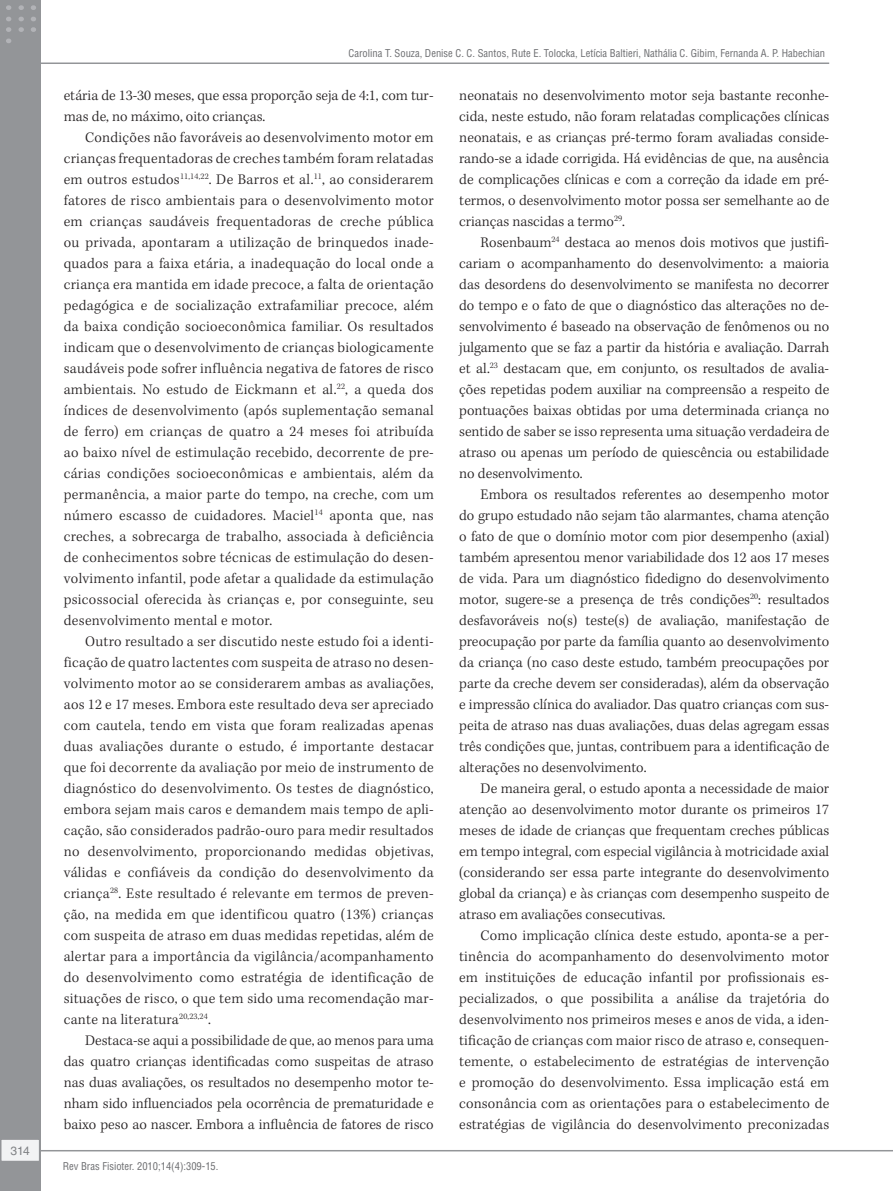
<style>
.page{position:relative;width:893px;height:1191px;background:#fff}
.page>*{position:absolute;margin:0;border:0;box-sizing:border-box;transform-origin:0 0}
.z05_0_texto_txt{font:300 15px/21px "Kepler Std";letter-spacing:.005em;color:#231f20;text-align:justify}
.t1{font:12px "Helvetica LT Std";color:#808285}
.t2{font:condensed 10.5px "Helvetica LT Std";color:#6c6d70}
</style>
<div class="page">
<hr style="left:14px;top:1150px;width:879px;height:1px;background:#939598">
<hr style="left:13px;top:62px;width:816px;height:2px;background:#939598">
<div style="left:0;top:0;width:40px;height:1191px;background:#939598"></div>
<div style="left:1px;top:1139px;width:39px;height:22px;background:#f2f3f4"></div>
<div style="left:0;top:1138px;width:40px;height:24px;border:2px solid #939598"></div>
<svg style="left:6px;top:39px;width:5px;height:4px"></svg>
<svg style="left:6px;top:27px;width:5px;height:5px"></svg>
<svg style="left:6px;top:17px;width:5px;height:4px"></svg>
<svg style="left:6px;top:5px;width:5px;height:5px"></svg>
<svg style="left:19px;top:27px;width:5px;height:5px"></svg>
<svg style="left:19px;top:17px;width:5px;height:4px"></svg>
<svg style="left:19px;top:5px;width:5px;height:5px"></svg>
<svg style="left:31px;top:27px;width:5px;height:5px"></svg>
<svg style="left:31px;top:17px;width:5px;height:4px"></svg>
<svg style="left:31px;top:5px;width:5px;height:5px"></svg>
<p class="t1" style="left:10px;top:1143px;width:21px">314</p>
<p class="t2" style="left:349px;top:46px;width:478px">Carolina T. Souza, Denise C. C. Santos, Rute E. Tolocka, Letícia Baltieri, Nathália C. Gibim, Fernanda A. P. Habechian</p>
<p class="z05_0_texto_txt" style="left:64px;top:85px;width:371px">etária de 13-30 meses, que essa proporção seja de 4:1, com tur&shy;mas de, no máximo, oito crianças.</p>
<p class="z05_0_texto_txt" style="left:64px;top:127px;width:371px;text-indent:21px">Condições não favoráveis ao desenvolvimento motor em crianças frequentadoras de creches também foram relatadas em outros estudos<sup>11,14,22</sup>. De Barros et al.<sup>11</sup>, ao considerarem fatores de risco ambientais para o desenvolvimento motor em crianças saudáveis frequentadoras de creche pública ou privada, apontaram a utilização de brinquedos inade&shy;quados para a faixa etária, a inadequação do local onde a criança era mantida em idade precoce, a falta de orientação pedagógica e de socialização extrafamiliar precoce, além da baixa condição socioeconômica familiar. Os resultados indicam que o desenvolvimento de crianças biologicamente saudáveis pode sofrer influência negativa de fatores de risco ambientais. No estudo de Eickmann et al.<sup>22</sup>, a queda dos índices de desenvolvimento (após suplementação semanal de ferro) em crianças de quatro a 24 meses foi atribuída ao baixo nível de estimulação recebido, decorrente de pre&shy;cárias condições socioeconômicas e ambientais, além da permanência, a maior parte do tempo, na creche, com um número escasso de cuidadores. Maciel<sup>14</sup> aponta que, nas creches, a sobrecarga de trabalho, associada à deficiência de conhecimentos sobre técnicas de estimulação do desen&shy;volvimento infantil, pode afetar a qualidade da estimulação psicossocial oferecida às crianças e, por conseguinte, seu desenvolvimento mental e motor.</p>
<p class="z05_0_texto_txt" style="left:64px;top:631px;width:371px;text-indent:21px">Outro resultado a ser discutido neste estudo foi a identi&shy;ficação de quatro lactentes com suspeita de atraso no desen&shy;volvimento motor ao se considerarem ambas as avaliações, aos 12 e 17 meses. Embora este resultado deva ser apreciado com cautela, tendo em vista que foram realizadas apenas duas avaliações durante o estudo, é importante destacar que foi decorrente da avaliação por meio de instrumento de diagnóstico do desenvolvimento. Os testes de diagnóstico, embora sejam mais caros e demandem mais tempo de apli&shy;cação, são considerados padrão-ouro para medir resultados no desenvolvimento, proporcionando medidas objetivas, válidas e confiáveis da condição do desenvolvimento da criança<sup>28</sup>. Este resultado é relevante em termos de preven&shy;ção, na medida em que identificou quatro (13%) crianças com suspeita de atraso em duas medidas repetidas, além de alertar para a importância da vigilância/acompanhamento do desenvolvimento como estratégia de identificação de situações de risco, o que tem sido uma recomendação mar&shy;cante na literatura<sup>20,23,24</sup>.</p>
<p class="z05_0_texto_txt" style="left:64px;top:1030px;width:371px;text-indent:21px">Destaca-se aqui a possibilidade de que, ao menos para uma das quatro crianças identificadas como suspeitas de atraso nas duas avaliações, os resultados no desempenho motor te&shy;nham sido influenciados pela ocorrência de prematuridade e baixo peso ao nascer. Embora a influência de fatores de risco</p>
<p class="t2" style="left:63px;top:1160px;width:157px">Rev Bras Fisioter. 2010;14(4):309-15.</p>
<p class="z05_0_texto_txt" style="left:459px;top:85px;width:371px">neonatais no desenvolvimento motor seja bastante reconhe&shy;cida, neste estudo, não foram relatadas complicações clínicas neonatais, e as crianças pré-termo foram avaliadas conside&shy;rando-se a idade corrigida. Há evidências de que, na ausência de complicações clínicas e com a correção da idade em pré&shy;termos, o desenvolvimento motor possa ser semelhante ao de crianças nascidas a termo<sup>29</sup>.</p>
<p class="z05_0_texto_txt" style="left:459px;top:232px;width:371px;text-indent:21px">Rosenbaum<sup>24</sup> destaca ao menos dois motivos que justifi&shy;cariam o acompanhamento do desenvolvimento: a maioria das desordens do desenvolvimento se manifesta no decorrer do tempo e o fato de que o diagnóstico das alterações no de&shy;senvolvimento é baseado na observação de fenômenos ou no julgamento que se faz a partir da história e avaliação. Darrah et al.<sup>23</sup> destacam que, em conjunto, os resultados de avalia&shy;ções repetidas podem auxiliar na compreensão a respeito de pontuações baixas obtidas por uma determinada criança no sentido de saber se isso representa uma situação verdadeira de atraso ou apenas um período de quiescência ou estabilidade no desenvolvimento.</p>
<p class="z05_0_texto_txt" style="left:459px;top:484px;width:371px;text-indent:21px">Embora os resultados referentes ao desempenho motor do grupo estudado não sejam tão alarmantes, chama atenção o fato de que o domínio motor com pior desempenho (axial) também apresentou menor variabilidade dos 12 aos 17 meses de vida. Para um diagnóstico fidedigno do desenvolvimento motor, sugere-se a presença de três condições<sup>20</sup>: resultados desfavoráveis no(s) teste(s) de avaliação, manifestação de preocupação por parte da família quanto ao desenvolvimento da criança (no caso deste estudo, também preocupações por parte da creche devem ser consideradas), além da observação e impressão clínica do avaliador. Das quatro crianças com sus&shy;peita de atraso nas duas avaliações, duas delas agregam essas três condições que, juntas, contribuem para a identificação de alterações no desenvolvimento.</p>
<p class="z05_0_texto_txt" style="left:459px;top:778px;width:371px;text-indent:21px">De maneira geral, o estudo aponta a necessidade de maior atenção ao desenvolvimento motor durante os primeiros 17 meses de idade de crianças que frequentam creches públicas em tempo integral, com especial vigilância à motricidade axial (considerando ser essa parte integrante do desenvolvimento global da criança) e às crianças com desempenho suspeito de atraso em avaliações consecutivas.</p>
<p class="z05_0_texto_txt" style="left:459px;top:925px;width:371px;text-indent:21px">Como implicação clínica deste estudo, aponta-se a per&shy;tinência do acompanhamento do desenvolvimento motor em instituições de educação infantil por profissionais es&shy;pecializados, o que possibilita a análise da trajetória do desenvolvimento nos primeiros meses e anos de vida, a iden&shy;tificação de crianças com maior risco de atraso e, consequen&shy;temente, o estabelecimento de estratégias de intervenção e promoção do desenvolvimento. Essa implicação está em consonância com as orientações para o estabelecimento de estratégias de vigilância do desenvolvimento preconizadas</p>
</div>
